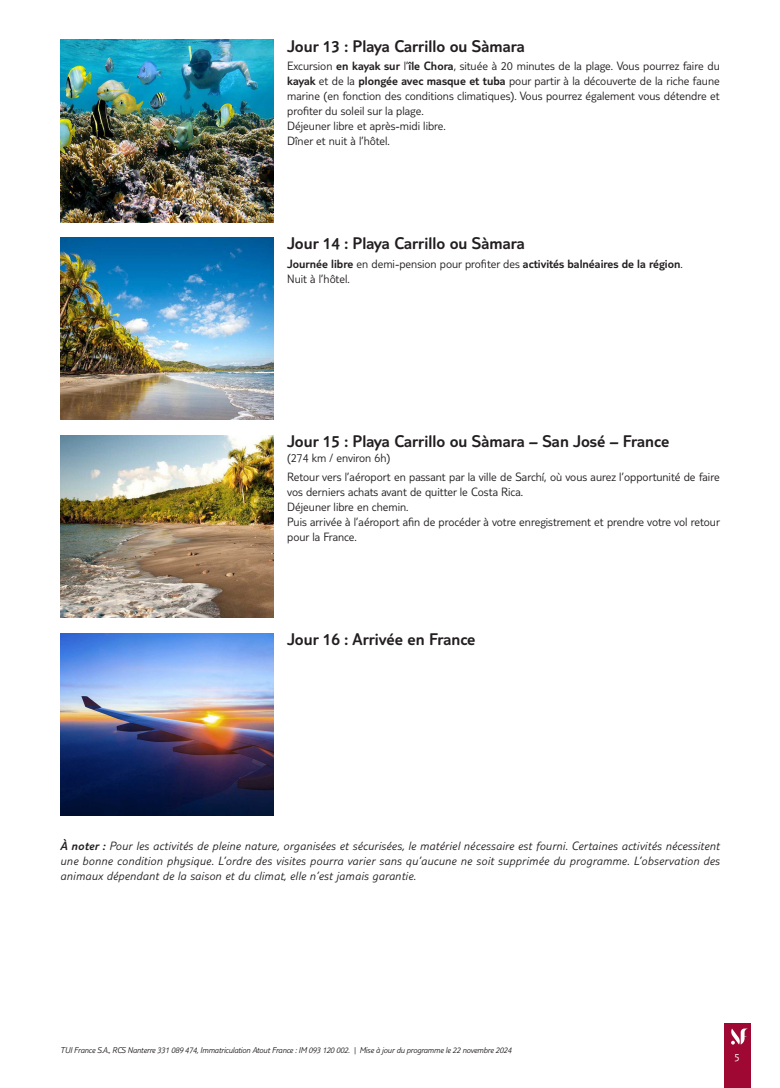
<style>
.page{position:relative;width:780px;height:1088px;background:#fff}
.page>*{position:absolute;margin:0;border:0;box-sizing:border-box;transform-origin:0 0}
.t1{font:300 17.5px "TUI Type";color:#231f20}
.t2{font:300 12.5px/15px "TUI Type";color:#231f20}
.t3{font:italic 300 12.5px/15px "TUI Type";letter-spacing:.02em;color:#231f20;text-align:justify}
.t4{font:300 11.25px "TUI Type";color:#fff}
.t5{font:italic 300 8.75px "TUI Type";letter-spacing:-.02em;color:#231f20}
.s1{font-style:inherit}
</style>
<div class="page">
<div style="left:724px;top:1023px;width:26px;height:65px;background:#9e0832"></div>
<svg style="left:731px;top:1028px;width:17px;height:16px"></svg>
<img style="left:60px;top:40px;width:213px;height:182px">
<img style="left:60px;top:238px;width:213px;height:182px">
<img style="left:60px;top:435px;width:213px;height:182px">
<img style="left:60px;top:633px;width:213px;height:182px">
<h1 class="t1" style="left:287px;top:36px;width:239px">Jour 13 : Playa Carrillo ou Sàmara</h1>
<p class="t2" style="left:287px;top:58px;width:434px">Excursion <span class="s1">en kayak sur</span> l’<span class="s1">île Chora</span>, située à 20 minutes de la plage. Vous pourrez faire du <span class="s1">kayak</span> et de la <span class="s1">plongée avec masque et tuba</span> pour partir à la découverte de la riche faune marine (en fonction des conditions climatiques). Vous pourrez également vous détendre et profiter du soleil sur la plage.<br>Déjeuner libre et après-midi libre.<br>Dîner et nuit à l’hôtel.</p>
<h1 class="t1" style="left:287px;top:234px;width:239px">Jour 14 : Playa Carrillo ou Sàmara</h1>
<p class="t2" style="left:287px;top:256px;width:397px"><span class="s1">Journée libre</span> en demi-pension pour profiter des <span class="s1">activités balnéaires de la région</span>.<br>Nuit à l’hôtel.</p>
<h1 class="t1" style="left:287px;top:431px;width:383px">Jour 15 : Playa Carrillo ou Sàmara – San José – France</h1>
<p class="t2" style="left:287px;top:449px;width:434px;line-height:18.5px">(274 km / environ 6h)<br>Retour vers l’aéroport en passant par la ville de Sarchí, où vous aurez l’opportunité de faire</p>
<p class="t2" style="left:287px;top:484px;width:434px">vos derniers achats avant de quitter le Costa Rica.<br>Déjeuner libre en chemin.<br>Puis arrivée à l’aéroport afin de procéder à votre enregistrement et prendre votre vol retour pour la France.</p>
<h1 class="t1" style="left:287px;top:629px;width:190px">Jour 16 : Arrivée en France</h1>
<p class="t3" style="left:60px;top:838px;width:661px"><span class="s1">À noter :</span> Pour les activités de pleine nature, organisées et sécurisées, le matériel nécessaire est fourni. Certaines activités nécessitent une bonne condition physique. L’ordre des visites pourra varier sans qu’aucune ne soit supprimée du programme. L’observation des animaux dépendant de la saison et du climat, elle n’est jamais garantie.</p>
<p class="t5" style="left:60px;top:1045px;width:452px">TUI France S.A., RCS Nanterre 331 089 474, Immatriculation Atout France : IM 093 120 002. | Mise à jour du programme le 22 novembre 2024</p>
<p class="t4" style="left:734px;top:1050px;width:7px">5</p>
</div>
